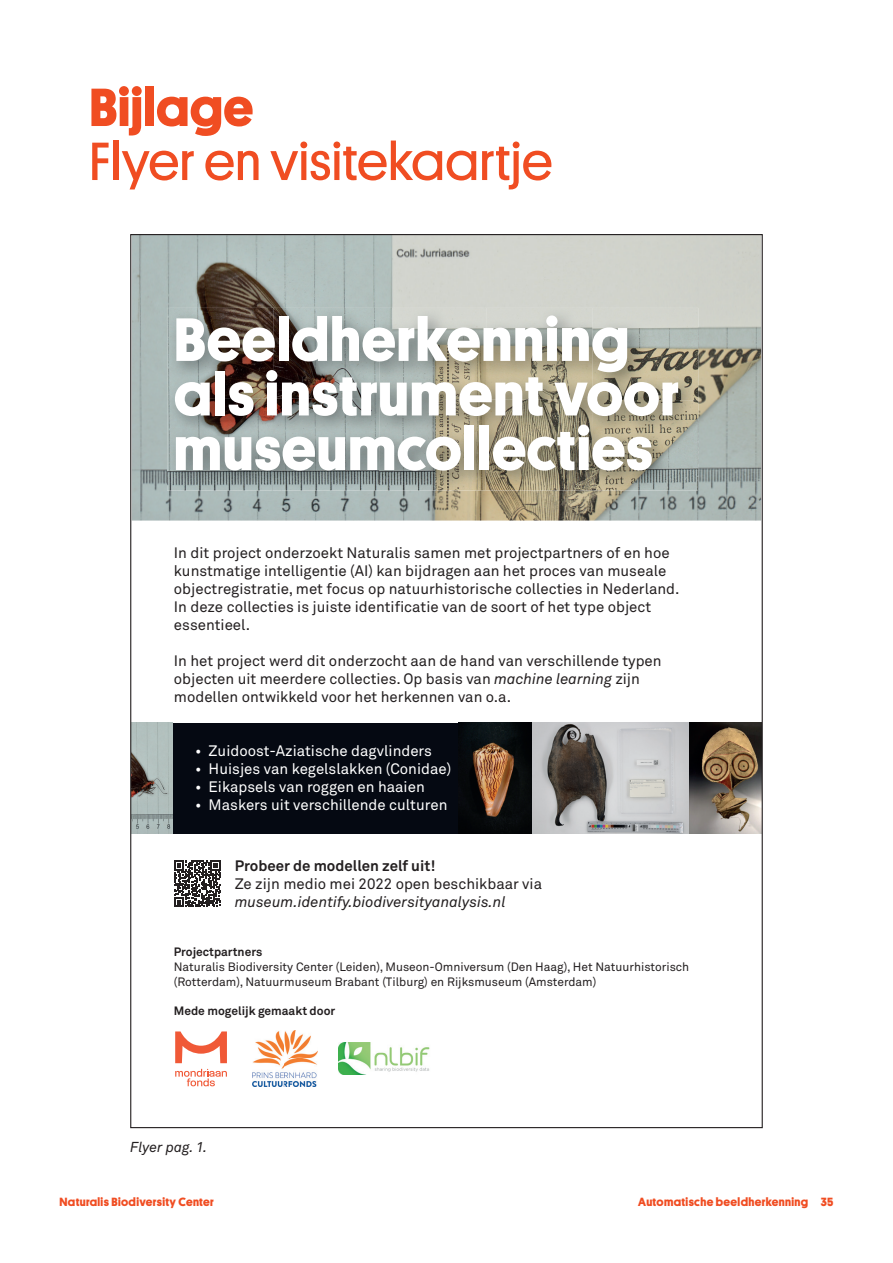
<style>
.page{position:relative;width:893px;height:1263px;background:#fff}
.page>*{position:absolute;margin:0;border:0;box-sizing:border-box;transform-origin:0 0}
.t1{font:700 61.5px/54.6px "Platform";letter-spacing:.015em;color:#fff}
.Hoofdstukkop{font:54px "Platform";letter-spacing:.01em;color:#f04d22}
.Hoofdstukkop-2{font:700 54px "Platform";letter-spacing:.01em;color:#f04d22}
.t2{font:15px/18px "Akkurat Pro";color:#231f20}
.t3{font:15px "Akkurat Pro";color:#fff}
.t4{font:italic 15px/18px "Akkurat Pro";color:#231f20}
.Voetnoot{font:italic 14.25px "Akkurat Pro";color:#231f20}
.t5{font:12px/14.9px "Akkurat Pro";color:#231f20}
.t6{font:700 12px "Platform";letter-spacing:.03em;color:#f04d22}
.t7{font:700 12px "Akkurat Pro";color:#231f20}
.s1{font-style:italic}
.s2{font-weight:700;font-style:normal}
.s3{font-style:normal}
.s4{font-weight:700}
</style>
<div class="page">
<div style="left:132px;top:723px;width:629px;height:110px;background:#050912"></div>
<img style="left:132px;top:723px;width:41px;height:110px">
<img style="left:132px;top:236px;width:629px;height:285px">
<img style="left:167px;top:308px;width:531px;height:92px">
<img style="left:167px;top:398px;width:425px;height:92px">
<img style="left:592px;top:400px;width:106px;height:90px">
<img style="left:338px;top:1042px;width:92px;height:32px">
<img style="left:253px;top:1031px;width:64px;height:55px">
<svg style="left:175px;top:1031px;width:52px;height:32px"></svg>
<svg style="left:175px;top:1069px;width:52px;height:17px"></svg>
<svg style="left:174px;top:860px;width:47px;height:47px"></svg>
<img style="left:459px;top:723px;width:302px;height:110px">
<p class="Hoofdstukkop-2" style="left:89px;top:68px;width:165px">Bijlage</p>
<p class="Hoofdstukkop" style="left:89px;top:122px;width:465px">Flyer en visitekaartje</p>
<p class="t1" style="left:174px;top:309px;width:507px">Beeldherkenning als instrument voor museumcollecties</p>
<p class="t2" style="left:174px;top:544px;width:507px">In dit project onderzoekt Naturalis samen met projectpartners of en hoe kunstmatige intelligentie (AI) kan bijdragen aan het proces van museale objectregistratie, met focus op natuurhistorische collecties in Nederland.<br>In deze collecties is juiste identificatie van de soort of het type object essentieel.</p>
<p class="t2" style="left:174px;top:652px;width:489px">In het project werd dit onderzocht aan de hand van verschillende typen objecten uit meerdere collecties. Op basis van <span class="s1">machine learning</span> zijn modellen ontwikkeld voor het herkennen van o.a.</p>
<p class="t3" style="left:195px;top:742px;width:238px">• Zuidoost-Aziatische dagvlinders</p>
<p class="t3" style="left:195px;top:760px;width:258px">• Huisjes van kegelslakken (Conidae)</p>
<p class="t3" style="left:195px;top:778px;width:231px">• Eikapsels van roggen en haaien</p>
<p class="t3" style="left:195px;top:796px;width:254px">• Maskers uit verschillende culturen</p>
<p class="t4" style="left:235px;top:857px;width:309px"><span class="s2">Probeer de modellen zelf uit!<br></span><span class="s3">Ze zijn medio mei 2022 open beschikbaar via </span>museum.identify.biodiversityanalysis.nl</p>
<p class="t5" style="left:174px;top:945px;width:517px"><span class="s4">Projectpartners<br></span>Naturalis Biodiversity Center (Leiden), Museon-Omniversum (Den Haag), Het Natuurhistorisch (Rotterdam), Natuurmuseum Brabant (Tilburg) en Rijksmuseum (Amsterdam)</p>
<p class="t7" style="left:174px;top:1003px;width:163px">Mede mogelijk gemaakt door</p>
<p class="Voetnoot" style="left:130px;top:1139px;width:78px">Flyer pag. 1.</p>
<p class="t6" style="left:60px;top:1193px;width:156px">Naturalis Biodiversity Center</p>
<p class="t6" style="left:638px;top:1193px;width:197px">Automatische beeldherkenning 35</p>
</div>
